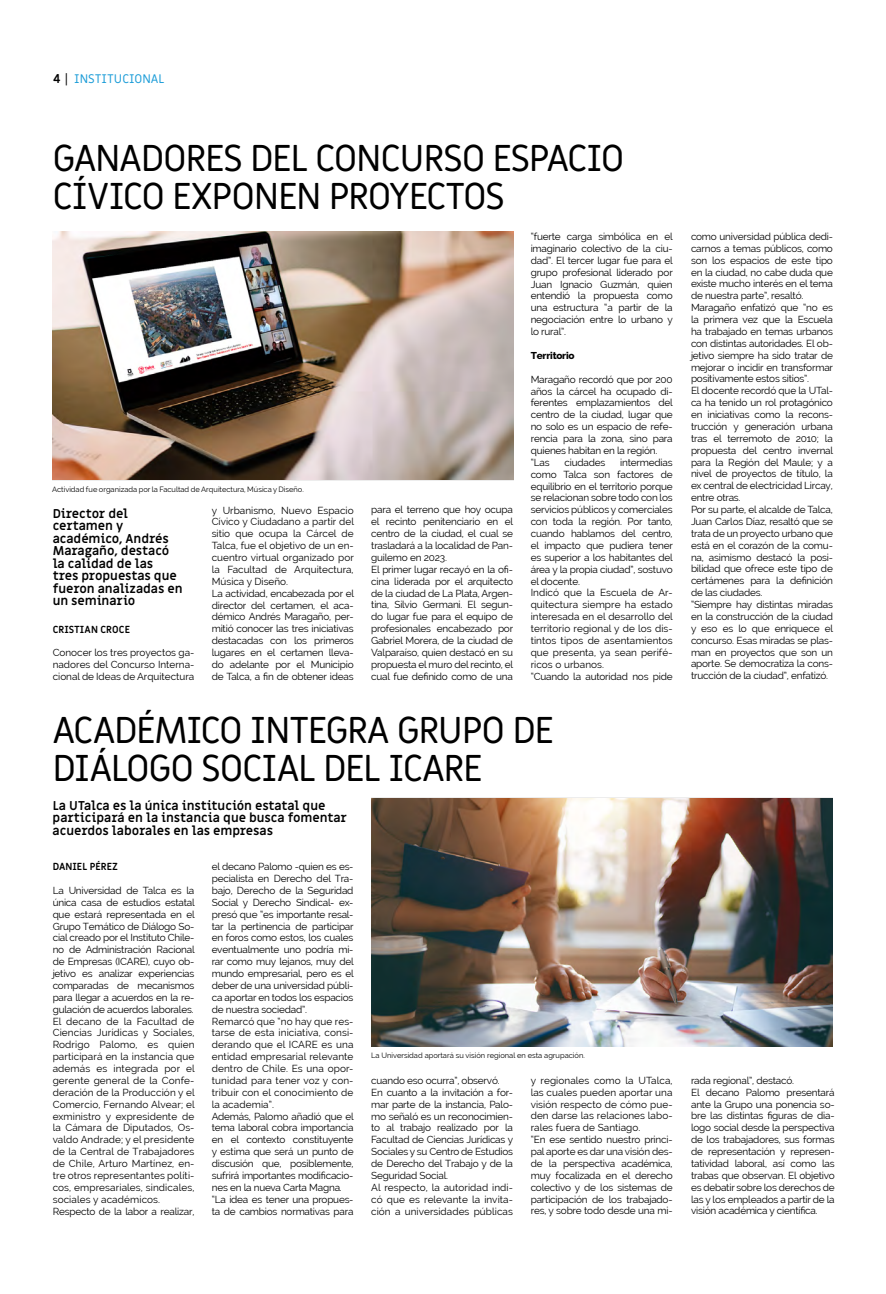
<style>
.page{position:relative;width:886px;height:1294px;background:#fff}
.page>*{position:absolute;margin:0;border:0;box-sizing:border-box;transform-origin:0 0}
.t1{font:37.5px/37.5px "Miriam Libre";letter-spacing:-.04em;color:#000}
.t2{font:700 12.5px/12.5px "Miriam Libre";color:#000}
.t3{font:12.5px "Miriam Libre";color:#1d9dd8}
.t4{font:10px/11.9px "Raleway";letter-spacing:-.02em;color:#000}
.t5{font:10px/11.9px "Raleway";letter-spacing:.01em;color:#000}
.t6{font:700 10px "Miriam Libre";color:#000}
.t7{font:800 10px "Raleway";letter-spacing:-.02em;color:#000}
.t8{font:7.5px "Raleway";color:#000}
.s1{font-weight:700;color:#000}
.s2{color:#000}
</style>
<div class="page">
<img style="left:53px;top:231px;width:461px;height:248px">
<img style="left:372px;top:798px;width:460px;height:248px">
<p class="t3" style="left:53px;top:71px;width:113px"><span class="s1">4</span> <span class="s2">|</span> INSTITUCIONAL</p>
<h1 class="t1" style="left:52px;top:141px;width:573px">GANADORES DEL CONCURSO ESPACIO<br>CÍVICO EXPONEN PROYECTOS</h1>
<p class="t8" style="left:52px;top:484px;width:253px">Actividad fue organizada por la Facultad de Arquitectura, Música y Diseño.</p>
<p class="t2" style="left:53px;top:507px;width:132px">Director del certamen y académico, Andrés<br>Maragaño, destacó la calidad de las<br>tres propuestas que fueron analizadas en un seminario</p>
<p class="t4" style="left:212px;top:504px;width:144px">y Urbanismo, Nuevo Espacio<br>Cívico y Ciudadano a partir del sitio que ocupa la Cárcel de<br>Talca, fue el objetivo de un en&shy;cuentro virtual organizado por la Facultad de Arquitectura,<br>Música y Diseño.<br>La actividad, encabezada por el director del certamen, el aca&shy;démico Andrés Maragaño, per&shy;mitió conocer las tres iniciativas destacadas con los primeros lugares en el certamen lleva&shy;do adelante por el Municipio de Talca, a fin de obtener ideas</p>
<p class="t6" style="left:53px;top:623px;width:79px">CRISTIAN CROCE</p>
<p class="t4" style="left:53px;top:646px;width:143px;text-align:justify">Conocer los tres proyectos ga&shy;nadores del Concurso Interna&shy;cional de Ideas de Arquitectura</p>
<p class="t4" style="left:371px;top:504px;width:144px">para el terreno que hoy ocupa el recinto penitenciario en el centro de la ciudad, el cual se trasladará a la localidad de Pan&shy;guilemo en 2023.<br>El primer lugar recayó en la ofi&shy;cina liderada por el arquitecto de la ciudad de La Plata, Argen&shy;tina, Silvio Germani. El segun&shy;do lugar fue para el equipo de profesionales encabezado por<br>Gabriel Morera, de la ciudad de<br>Valparaíso, quien destacó en su propuesta el muro del recinto, el cual fue definido como de una</p>
<p class="t4" style="left:531px;top:231px;width:144px;text-align:justify">“fuerte carga simbólica en el imaginario colectivo de la ciu&shy;dad”. El tercer lugar fue para el grupo profesional liderado por Juan Ignacio Guzmán, quien entendió la propuesta como una estructura “a partir de la negociación entre lo urbano y lo rural”.</p>
<p class="t7" style="left:531px;top:349px;width:45px">Territorio</p>
<p class="t4" style="left:531px;top:373px;width:144px">Maragaño recordó que por 200 años la cárcel ha ocupado di&shy;ferentes emplazamientos del centro de la ciudad, lugar que no solo es un espacio de refe&shy;rencia para la zona, sino para quienes habitan en la región. “Las</p>
<p class="t4" style="left:531px;top:456px;width:144px;text-indent:90px">intermedias como Talca son factores de equilibrio en el territorio porque se relacionan sobre todo con los servicios públicos y comerciales con toda la región. Por tanto, cuando hablamos del centro, el impacto que pudiera tener es superior a los habitantes del área y la propia ciudad”, sostuvo el docente.<br>Indicó que la Escuela de Ar&shy;quitectura siempre ha estado interesada en el desarrollo del territorio regional y de los dis&shy;tintos tipos de asentamientos que presenta, ya sean perifé&shy;ricos o urbanos.<br>“Cuando la autoridad nos pide</p>
<p class="t4" style="left:564px;top:456px;width:42px">ciudades</p>
<h1 class="t1" style="left:52px;top:712px;width:503px">ACADÉMICO INTEGRA GRUPO DE<br>DIÁLOGO SOCIAL DEL ICARE</h1>
<p class="t2" style="left:53px;top:799px;width:296px">La UTalca es la única institución estatal que participará en la instancia que busca fomentar acuerdos laborales en las empresas</p>
<p class="t4" style="left:691px;top:230px;width:144px">como universidad pública dedi&shy;carnos a temas públicos, como son los espacios de este tipo en la ciudad, no cabe duda que existe mucho interés en el tema de nuestra parte”, resaltó.<br>Maragaño enfatizó que “no es la primera vez que la Escuela ha trabajado en temas urbanos con distintas autoridades. El ob&shy;jetivo siempre ha sido tratar de mejorar o incidir en transformar positivamente estos sitios”.<br>El docente recordó que la UTal&shy;ca ha tenido un rol protagónico en iniciativas como la recons&shy;trucción y generación urbana tras el terremoto de 2010; la propuesta del centro invernal para la Región del Maule; y a nivel de proyectos de título, la ex central de electricidad Lircay, entre otras.<br>Por su parte, el alcalde de Talca,<br>Juan Carlos Díaz, resaltó que se trata de un proyecto urbano que está en el corazón de la comu&shy;na, asimismo destacó la posi&shy;bilidad que ofrece este tipo de certámenes para la definición de las ciudades.<br>“Siempre hay distintas miradas en la construcción de la ciudad y eso es lo que enriquece el concurso. Esas miradas se plas&shy;man en proyectos que son un aporte. Se democratiza la cons&shy;trucción de la ciudad”, enfatizó.</p>
<p class="t6" style="left:53px;top:860px;width:67px">DANIEL PÉREZ</p>
<p class="t5" style="left:53px;top:884px;width:144px">La Universidad de Talca es la única casa de estudios estatal que estará representada en el<br>Grupo Temático de Diálogo So&shy;cial creado por el Instituto Chile&shy;no de Administración Racional de Empresas (ICARE), cuyo ob&shy;jetivo es analizar experiencias comparadas de mecanismos para llegar a acuerdos en la re&shy;gulación de acuerdos laborales.<br>El decano de la Facultad de<br>Ciencias Jurídicas y Sociales,<br>Rodrigo Palomo, es quien participará en la instancia que además es integrada por el gerente general de la Confe&shy;deración de la Producción y el<br>Comercio, Fernando Alvear; el exministro y expresidente de la Cámara de Diputados, Os&shy;valdo Andrade; y el presidente de la Central de Trabajadores de Chile, Arturo Martínez, en&shy;tre otros representantes políti&shy;cos, empresariales, sindicales, sociales y académicos.<br>Respecto de la labor a realizar,</p>
<p class="t4" style="left:212px;top:860px;width:144px">el decano Palomo -quien es es&shy;pecialista en Derecho del Tra&shy;bajo, Derecho de la Seguridad<br>Social y Derecho Sindical- ex&shy;presó que “es importante resal&shy;tar la pertinencia de participar en foros como estos, los cuales eventualmente uno podría mi&shy;rar como muy lejanos, muy del mundo empresarial, pero es el deber de una universidad públi&shy;ca aportar en todos los espacios de nuestra sociedad”.<br>Remarcó que “no hay que res&shy;tarse de esta iniciativa, consi&shy;derando que el ICARE es una entidad empresarial relevante dentro de Chile. Es una opor&shy;tunidad para tener voz y con&shy;tribuir con el conocimiento de la academia”.<br>Además, Palomo añadió que el tema laboral cobra importancia en el contexto constituyente y estima que será un punto de discusión que, posiblemente, sufrirá importantes modificacio&shy;nes en la nueva Carta Magna. “La idea es tener una propues&shy;ta de cambios normativas para</p>
<p class="t8" style="left:371px;top:1051px;width:215px">La Universidad aportará su visión regional en esta agrupación.</p>
<p class="t4" style="left:371px;top:1074px;width:143px">cuando eso ocurra”, observó.<br>En cuanto a la invitación a for&shy;mar parte de la instancia, Palo&shy;mo señaló es un reconocimien&shy;to al trabajo realizado por la<br>Facultad de Ciencias Jurídicas y<br>Sociales y su Centro de Estudios de Derecho del Trabajo y de la<br>Seguridad Social.<br>Al respecto, la autoridad indi&shy;có que es relevante la invita&shy;ción a universidades públicas</p>
<p class="t4" style="left:531px;top:1074px;width:143px">y regionales como la UTalca, las cuales pueden aportar una visión respecto de cómo pue&shy;den darse las relaciones labo&shy;rales fuera de Santiago.<br>“En ese sentido nuestro princi&shy;pal aporte es dar una visión des&shy;de la perspectiva académica, muy focalizada en el derecho colectivo y de los sistemas de participación de los trabajado&shy;res, y sobre todo desde una mi-</p>
<p class="t4" style="left:691px;top:1074px;width:145px">rada regional”, destacó.<br>El decano Palomo presentará ante la Grupo una ponencia so&shy;bre las distintas figuras de dia&shy;logo social desde la perspectiva de los trabajadores, sus formas de representación y represen&shy;tatividad laboral, así como las trabas que observan. El objetivo es debatir sobre los derechos de las y los empleados a partir de la visión académica y científica.</p>
</div>
